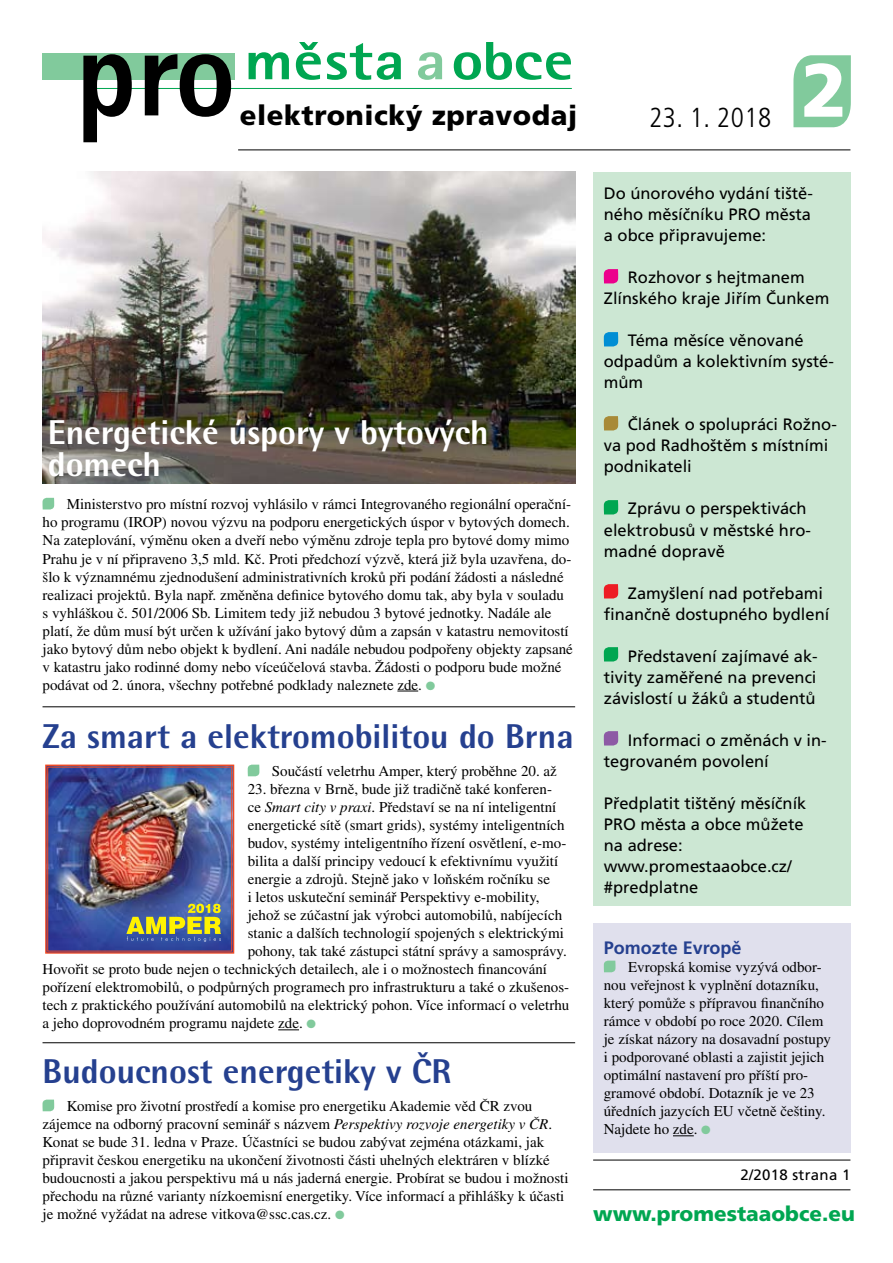
<style>
.page{position:relative;width:893px;height:1263px;background:#fff}
.page>*{position:absolute;margin:0;border:0;box-sizing:border-box;transform-origin:0 0}
.t1{font:900 75.3px "Frutiger CE";color:#fff}
.t2{font:800 34.5px "Rotis Semi Sans CE";color:#25408f}
.t3{font:800 34.5px/31.5px "Rotis Semi Sans CE";color:#fff}
.t4{font:900 27.45px "Frutiger CE";letter-spacing:.02em;color:#000}
.t5{font:300 condensed 27.45px "Frutiger CE";letter-spacing:.02em;color:#000}
.t6{font:900 20.7px "Frutiger CE";color:#00a651}
.t7{font:700 18px "Frutiger CE";color:#25408f}
.t8{font:16.5px/21px "Frutiger CE";color:#000}
.t9{font:15px/18px "Times CE";color:#000}
.t10{font:15px "Frutiger CE";letter-spacing:.02em;color:#000}
.s1{color:#81ca9c}
.s2{font-style:italic}
</style>
<div class="page">
<div style="left:43px;top:53px;width:192px;height:27px;background:#81ca9c"></div>
<svg style="left:249px;top:52px;width:40px;height:27px"></svg>
<svg style="left:296px;top:43px;width:25px;height:37px"></svg>
<svg style="left:327px;top:43px;width:74px;height:37px"></svg>
<svg style="left:418px;top:52px;width:24px;height:28px"></svg>
<svg style="left:454px;top:43px;width:117px;height:37px"></svg>
<hr style="left:86px;top:88px;width:486px;height:1px;background:#00a651">
<svg style="left:83px;top:54px;width:49px;height:88px"></svg>
<svg style="left:145px;top:54px;width:86px;height:63px"></svg>
<hr style="left:238px;top:150px;width:612px;height:1px;background:#000">
<hr style="left:593px;top:1189px;width:257px;height:1px;background:#000">
<hr style="left:43px;top:706px;width:532px;height:1px;background:#000">
<hr style="left:43px;top:1042px;width:532px;height:1px;background:#000">
<div style="left:593px;top:172px;width:257px;height:734px;background:#cce7d3"></div>
<svg style="left:604px;top:269px;width:14px;height:14px"></svg>
<svg style="left:604px;top:332px;width:14px;height:14px"></svg>
<svg style="left:604px;top:416px;width:14px;height:14px"></svg>
<svg style="left:604px;top:500px;width:14px;height:14px"></svg>
<svg style="left:604px;top:584px;width:14px;height:14px"></svg>
<svg style="left:604px;top:647px;width:14px;height:14px"></svg>
<svg style="left:604px;top:731px;width:14px;height:14px"></svg>
<svg style="left:793px;top:55px;width:58px;height:73px;background:#89cda2"></svg>
<hr style="left:593px;top:1160px;width:257px;height:1px;background:#000">
<svg style="left:397px;top:691px;width:21px;height:1px"></svg>
<svg style="left:43px;top:498px;width:11px;height:11px"></svg>
<svg style="left:278px;top:1029px;width:21px;height:1px"></svg>
<svg style="left:248px;top:765px;width:11px;height:11px"></svg>
<svg style="left:43px;top:1099px;width:11px;height:12px"></svg>
<img style="left:43px;top:172px;width:532px;height:311px">
<img style="left:45px;top:764px;width:190px;height:190px">
<div style="left:593px;top:924px;width:257px;height:229px;background:#e0e0ed"></div>
<svg style="left:673px;top:1135px;width:21px;height:1px"></svg>
<svg style="left:604px;top:961px;width:11px;height:11px"></svg>
<h3 class="t4" style="left:240px;top:100px;width:339px">elektronický zpravodaj</h3>
<h3 class="t5" style="left:649px;top:102px;width:124px">23. 1. 2018</h3>
<h1 class="t1" style="left:801px;top:48px;width:48px">2</h1>
<h2 class="t3" style="left:48px;top:417px;width:442px">Energetické úspory v bytových domech</h2>
<p class="t9" style="left:43px;top:495px;width:532px;text-indent:24px">Ministerstvo pro místní rozvoj vyhlásilo v rámci Integrovaného regionální operační&shy;ho programu (IROP) novou výzvu na podporu energetických úspor v bytových domech.<br>Na zateplování, výměnu oken a dveří nebo výměnu zdroje tepla pro bytové domy mimo Prahu je v ní připraveno 3,5 mld. Kč. Proti předchozí výzvě, která již byla uzavřena, do&shy;šlo k významnému zjednodušení administrativních kroků při podání žádosti a následné realizaci projektů. Byla např. změněna definice bytového domu tak, aby byla v souladu s vyhláškou č. 501/2006 Sb. Limitem tedy již nebudou 3 bytové jednotky. Nadále ale platí, že dům musí být určen k užívání jako bytový dům a zapsán v katastru nemovitostí jako bytový dům nebo objekt k bydlení. Ani nadále nebudou podpořeny objekty zapsané v katastru jako rodinné domy nebo víceúčelová stavba. Žádosti o podporu bude možné podávat od 2. února, všechny potřebné podklady naleznete zde. <span class="s1">●</span></p>
<h2 class="t2" style="left:43px;top:716px;width:533px">Za smart a elektromobilitou do Brna</h2>
<p class="t9" style="left:272px;top:762px;width:286px">Součástí veletrhu Amper, který proběhne 20. až</p>
<p class="t9" style="left:248px;top:780px;width:306px">23. března v Brně, bude již tradičně také konferen-</p>
<p class="t9" style="left:248px;top:798px;width:310px">ce <span class="s2">Smart city v praxi</span>. Představí se na ní inteligentní</p>
<p class="t9" style="left:248px;top:816px;width:319px">energetické sítě (smart grids), systémy inteligentních</p>
<p class="t9" style="left:248px;top:834px;width:320px">budov, systémy inteligentního řízení osvětlení, e-mo-</p>
<p class="t9" style="left:248px;top:852px;width:312px">bilita a další principy vedoucí k efektivnímu využití</p>
<p class="t9" style="left:248px;top:870px;width:304px">energie a zdrojů. Stejně jako v loňském ročníku se</p>
<p class="t9" style="left:248px;top:888px;width:293px">i letos uskuteční seminář Perspektivy e-mobility,</p>
<p class="t9" style="left:248px;top:906px;width:316px">jehož se zúčastní jak výrobci automobilů, nabíjecích</p>
<p class="t9" style="left:248px;top:924px;width:318px">stanic a dalších technologií spojených s elektrickými</p>
<p class="t9" style="left:248px;top:942px;width:321px">pohony, tak také zástupci státní správy a samosprávy.</p>
<p class="t9" style="left:43px;top:960px;width:506px">Hovořit se proto bude nejen o technických detailech, ale i o možnostech financování</p>
<p class="t9" style="left:43px;top:978px;width:528px">pořízení elektromobilů, o podpůrných programech pro infrastrukturu a také o zkušenos-</p>
<p class="t9" style="left:43px;top:996px;width:528px">tech z praktického používání automobilů na elektrický pohon. Více informací o veletrhu</p>
<p class="t9" style="left:43px;top:1014px;width:275px">a jeho doprovodném programu najdete zde. <span class="s1">●</span></p>
<h2 class="t2" style="left:43px;top:1051px;width:410px">Budoucnost energetiky v ČR</h2>
<p class="t9" style="left:43px;top:1097px;width:528px;text-indent:24px">Komise pro životní prostředí a komise pro energetiku Akademie věd ČR zvou zájemce na odborný pracovní seminář s názvem <span class="s2">Perspektivy rozvoje energetiky v ČR</span>.<br>Konat se bude 31. ledna v Praze. Účastníci se budou zabývat zejména otázkami, jak připravit českou energetiku na ukončení životnosti části uhelných elektráren v blízké budoucnosti a jakou perspektivu má u nás jaderná energie. Probírat se budou i možnosti přechodu na různé varianty nízkoemisní energetiky. Více informací a přihlášky k účasti je možné vyžádat na adrese vitkova@ssc.cas.cz. <span class="s1">●</span></p>
<p class="t8" style="left:604px;top:183px;width:211px;text-align:justify">Do únorového vydání tiště&shy;ného měsíčníku PRO města a obce připravujeme:</p>
<p class="t8" style="left:604px;top:267px;width:227px;text-align:center">Rozhovor s hejtmanem<br>Zlínského kraje Jiřím Čunkem</p>
<p class="t8" style="left:604px;top:330px;width:232px;text-indent:24px">Téma měsíce věnované odpadům a kolektivním systé&shy;mům</p>
<p class="t8" style="left:604px;top:414px;width:235px;text-indent:24px">Článek o spolupráci Rožno&shy;va pod Radhoštěm s místními podnikateli</p>
<p class="t8" style="left:604px;top:498px;width:209px;text-indent:24px">Zprávu o perspektivách elektrobusů v městské hro&shy;madné dopravě</p>
<p class="t8" style="left:604px;top:582px;width:227px;text-indent:24px">Zamyšlení nad potřebami finančně dostupného bydlení</p>
<p class="t8" style="left:604px;top:645px;width:215px;text-align:justify;text-indent:24px">Představení zajímavé ak&shy;tivity zaměřené na prevenci závislostí u žáků a studentů</p>
<p class="t8" style="left:604px;top:729px;width:224px;text-indent:24px">Informaci o změnách v in&shy;tegrovaném povolení</p>
<p class="t8" style="left:604px;top:792px;width:204px">Předplatit tištěný měsíčník<br>PRO města a obce můžete na adrese: www.promestaaobce.cz/ #predplatne</p>
<p class="t7" style="left:604px;top:938px;width:139px">Pomozte Evropě</p>
<p class="t9" style="left:604px;top:958px;width:229px;text-indent:24px">Evropská komise vyzývá odbor&shy;nou veřejnost k vyplnění dotazníku, který pomůže s přípravou finančního rámce v období po roce 2020. Cílem je získat názory na dosavadní postupy i podporované oblasti a zajistit jejich optimální nastavení pro příští pro&shy;gramové období. Dotazník je ve 23 úředních jazycích EU včetně češtiny.<br>Najdete ho zde. <span class="s1">●</span></p>
<p class="t10" style="left:740px;top:1166px;width:112px">2/2018 strana 1</p>
<h3 class="t6" style="left:593px;top:1202px;width:263px">www.promestaaobce.eu</h3>
</div>
